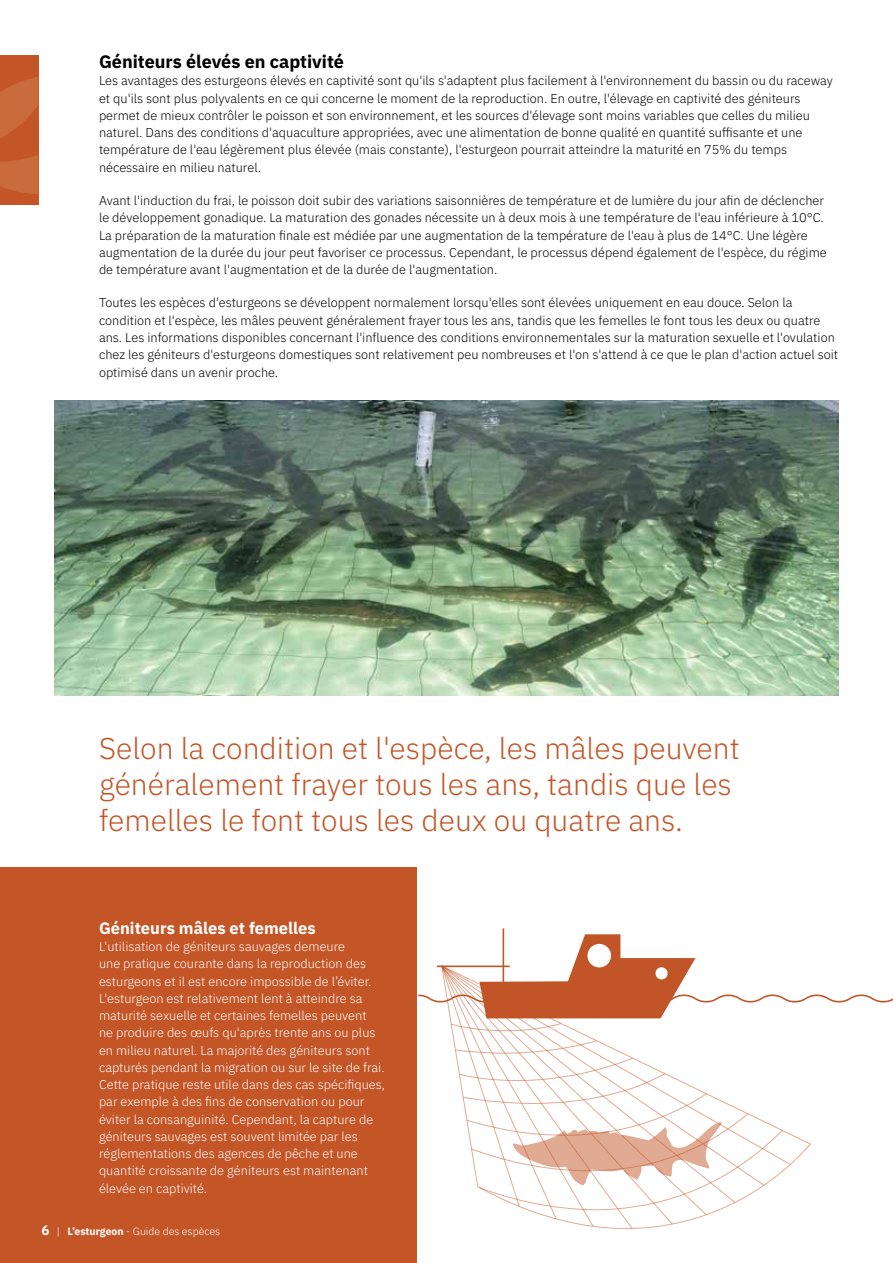
<style>
.page{position:relative;width:893px;height:1263px;background:#fff}
.page>*{position:absolute;margin:0;border:0;box-sizing:border-box;transform-origin:0 0}
.t1{font:300 30px/36px "IBM Plex Sans";color:#c35527}
.t2{font:700 18px "IBM Plex Sans";color:#000}
.t3{font:700 16.5px "IBM Plex Sans";color:#fff}
.t4{font:300 12.75px/17.2px "IBM Plex Sans";color:#000}
.t5{font:300 12.75px/17.2px "IBM Plex Sans";color:#fff}
.t6{font:300 10.5px "IBM Plex Sans";color:#fff}
.s1{font-weight:700;font-size:13.5px}
.s2{font-weight:700}
</style>
<div class="page">
<div style="left:0;top:55px;width:38px;height:150px;background:#c35527"></div>
<svg style="left:0;top:77px;width:38px;height:117px"></svg>
<hr style="left:503px;top:928px;width:1px;height:54px;background:#c15527">
<svg style="left:418px;top:934px;width:475px;height:293px"></svg>
<svg style="left:441px;top:965px;width:350px;height:200px"></svg>
<hr style="left:437px;top:965px;width:73px;height:2px;background:#c15527">
<div style="left:0;top:867px;width:417px;height:396px;background:#c35527"></div>
<img style="left:54px;top:401px;width:785px;height:294px">
<h2 class="t2" style="left:99px;top:47px;width:246px">Géniteurs élevés en captivité</h2>
<p class="t4" style="left:99px;top:71px;width:735px">Les avantages des esturgeons élevés en captivité sont qu'ils s'adaptent plus facilement à l'environnement du bassin ou du raceway et qu'ils sont plus polyvalents en ce qui concerne le moment de la reproduction. En outre, l'élevage en captivité des géniteurs permet de mieux contrôler le poisson et son environnement, et les sources d'élevage sont moins variables que celles du milieu naturel. Dans des conditions d'aquaculture appropriées, avec une alimentation de bonne qualité en quantité suffisante et une température de l'eau légèrement plus élevée (mais constante), l'esturgeon pourrait atteindre la maturité en 75% du temps nécessaire en milieu naturel.</p>
<p class="t4" style="left:99px;top:191px;width:729px">Avant l'induction du frai, le poisson doit subir des variations saisonnières de température et de lumière du jour afin de déclencher le développement gonadique. La maturation des gonades nécessite un à deux mois à une température de l'eau inférieure à 10°C.<br>La préparation de la maturation finale est médiée par une augmentation de la température de l'eau à plus de 14°C. Une légère augmentation de la durée du jour peut favoriser ce processus. Cependant, le processus dépend également de l'espèce, du régime de température avant l'augmentation et de la durée de l'augmentation.</p>
<p class="t4" style="left:99px;top:293px;width:741px">Toutes les espèces d'esturgeons se développent normalement lorsqu'elles sont élevées uniquement en eau douce. Selon la condition et l'espèce, les mâles peuvent généralement frayer tous les ans, tandis que les femelles le font tous les deux ou quatre ans. Les informations disponibles concernant l'influence des conditions environnementales sur la maturation sexuelle et l'ovulation chez les géniteurs d'esturgeons domestiques sont relativement peu nombreuses et l'on s'attend à ce que le plan d'action actuel soit optimisé dans un avenir proche.</p>
<h1 class="t1" style="left:99px;top:728px;width:642px">Selon la condition et l'espèce, les mâles peuvent généralement frayer tous les ans, tandis que les femelles le font tous les deux ou quatre ans.</h1>
<p class="t3" style="left:99px;top:915px;width:218px">Géniteurs mâles et femelles</p>
<p class="t5" style="left:99px;top:937px;width:288px">L'utilisation de géniteurs sauvages demeure<br>une pratique courante dans la reproduction des esturgeons et il est encore impossible de l’éviter.<br>L'esturgeon est relativement lent à atteindre sa maturité sexuelle et certaines femelles peuvent<br>ne produire des œufs qu'après trente ans ou plus en milieu naturel. La majorité des géniteurs sont capturés pendant la migration ou sur le site de frai.<br>Cette pratique reste utile dans des cas spécifiques, par exemple à des fins de conservation ou pour éviter la consanguinité. Cependant, la capture de géniteurs sauvages est souvent limitée par les réglementations des agences de pêche et une quantité croissante de géniteurs est maintenant élevée en captivité.</p>
<p class="t6" style="left:41px;top:1223px;width:180px"><span class="s1">6</span> | <span class="s2">L’esturgeon</span> - Guide des espèces</p>
</div>
